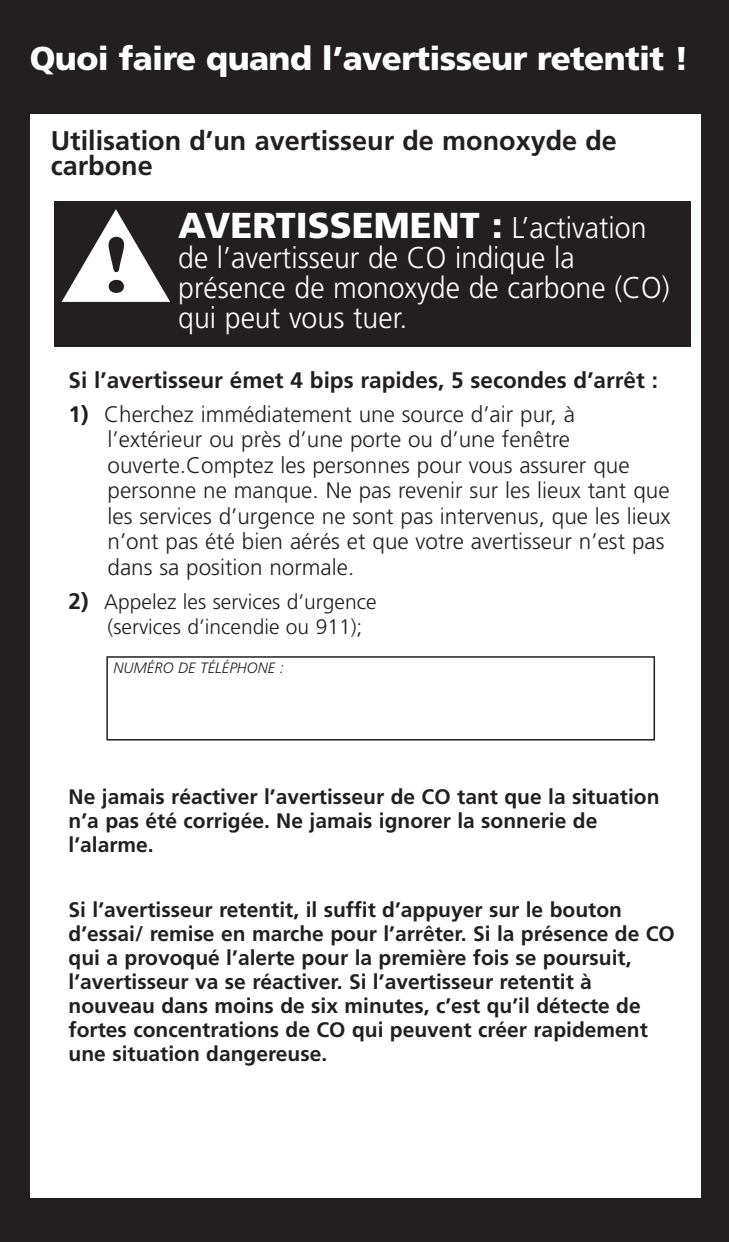
<style>
.page{position:relative;width:729px;height:1242px;background:#231f20}
.page>*{position:absolute;margin:0;border:0;box-sizing:border-box;transform-origin:0 0}
.t1{font:900 36px "Frutiger";color:#fff}
.t2{font:900 33px "Frutiger";letter-spacing:-.02em;color:#fff}
.t3{font:300 30px/30px "Frutiger";color:#fff;scale:.95 1}
.t4{font:700 27px/25.5px "Frutiger";color:#231f20}
.t5{font:300 22.5px/25.5px "Frutiger";color:#231f20}
.t6{font:700 22.5px "Frutiger";color:#231f20}
.t7{font:700 21px/24px "Frutiger";color:#231f20}
.t8{font:300 21px/25.5px "Frutiger";color:#231f20}
.t9{font:italic 300 15px "Frutiger";color:#231f20}
.s1{font-weight:300;font-size:30px}
.s2{font-weight:700}
.s3{font-weight:700;font-size:22.5px}
</style>
<div class="page">
<div style="left:30px;top:115px;width:671px;height:1083px;background:#fff"></div>
<div style="left:54px;top:201px;width:637px;height:146px;background:#231f20"></div>
<svg style="left:62px;top:209px;width:108px;height:93px"></svg>
<div style="left:106px;top:656px;width:549px;height:85px;border:2px solid #231f20"></div>
<h2 class="t2" style="left:30px;top:46px;width:660px">Quoi faire quand l’avertisseur retentit !</h2>
<p class="t4" style="left:51px;top:130px;width:568px">Utilisation d’un avertisseur de monoxyde de carbone</p>
<h1 class="t1" style="left:178px;top:211px;width:470px">AVERTISSEMENT : <span class="s1">L’activation</span></h1>
<h3 class="t3" style="left:178px;top:245px;width:519px">de l’avertisseur de CO indique la présence de monoxyde de carbone (CO) qui peut vous tuer.</h3>
<p class="t6" style="left:69px;top:371px;width:591px">Si l’avertisseur émet 4 bips rapides, 5 secondes d’arrêt :</p>
<p class="t5" style="left:108px;top:403px;width:565px;text-indent:-39px"><span class="s2">1)</span> Cherchez immédiatement une source d’air pur, à l’extérieur ou près d’une porte ou d’une fenêtre ouverte.Comptez les personnes pour vous assurer que personne ne manque. Ne pas revenir sur les lieux tant que les services d’urgence ne sont pas intervenus, que les lieux n’ont pas été bien aérés et que votre avertisseur n’est pas dans sa position normale.</p>
<p class="t8" style="left:108px;top:591px;width:271px;text-indent:-39px"><span class="s3">2)</span> Appelez les services d’urgence (services d’incendie ou 911);</p>
<p class="t9" style="left:114px;top:662px;width:172px">NUMÉRO DE TÉLÉPHONE :</p>
<p class="t7" style="left:69px;top:786px;width:592px">Ne jamais réactiver l’avertisseur de CO tant que la situation n’a pas été corrigée. Ne jamais ignorer la sonnerie de l’alarme.</p>
<p class="t7" style="left:69px;top:899px;width:608px">Si l’avertisseur retentit, il suffit d’appuyer sur le bouton d’essai/ remise en marche pour l’arrêter. Si la présence de CO qui a provoqué l’alerte pour la première fois se poursuit, l’avertisseur va se réactiver. Si l’avertisseur retentit à nouveau dans moins de six minutes, c’est qu’il détecte de fortes concentrations de CO qui peuvent créer rapidement une situation dangereuse.</p>
</div>
